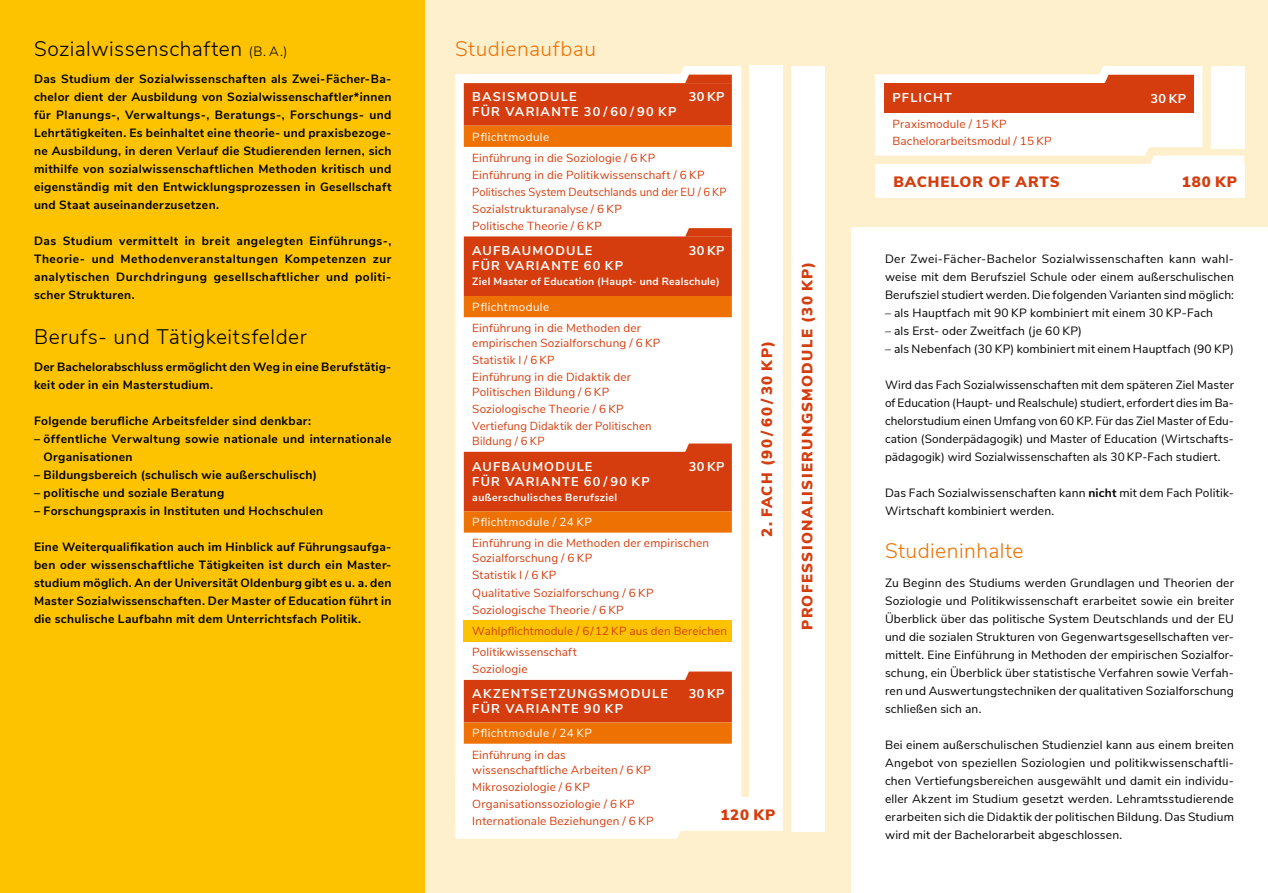
<style>
.page{position:relative;width:1268px;height:893px;background:#fff}
.page>*{position:absolute;margin:0;border:0;box-sizing:border-box;transform-origin:0 0}
.t1{font:300 21px "Nunito Sans";letter-spacing:.025em;color:#000}
.t2{font:300 21px "Nunito Sans";letter-spacing:.02em;color:#ee7203}
.t3{font:900 15px "Nunito Sans";letter-spacing:.085em;color:#d53d0e}
.t4{font:900 15px "Nunito Sans";letter-spacing:.06em;color:#d53d0e}
.t5{font:700 12.75px "Nunito Sans";letter-spacing:.095em;color:#fff}
.t6{font:12px/18px "Nunito Sans";letter-spacing:.015em;color:#000;text-align:justify}
.t7{font:700 12px/18px "Nunito Sans";letter-spacing:.025em;color:#000;text-align:justify}
.t8{font:11.7px/17px "Nunito Sans";letter-spacing:.015em;color:#d53d0e}
.t9{font:11.7px "Nunito Sans";letter-spacing:.035em;color:#fff}
.t10{font:11.7px "Nunito Sans";letter-spacing:.015em;color:#d53d0e;scale:.96 1}
.t11{font:700 10.5px "Nunito Sans";letter-spacing:.035em;color:#fff}
.s1{font-size:13.5px}
.s2{font-weight:700}
</style>
<div class="page">
<div style="left:0;top:0;width:425px;height:893px;background:#fdc300"></div>
<div style="left:425px;top:0;width:425px;height:893px;background:#fff0cd"></div>
<div style="left:850px;top:0;width:417px;height:227px;background:#fff0cd"></div>
<div style="left:874px;top:164px;width:369px;height:33px;background:#fff"></div>
<svg style="left:875px;top:66px;width:368px;height:98px"></svg>
<svg style="left:455px;top:66px;width:286px;height:710px;background:#fefdf8"></svg>
<div style="left:791px;top:66px;width:33px;height:765px;background:#fff"></div>
<div style="left:1210px;top:66px;width:33px;height:82px;background:#fff"></div>
<div style="left:749px;top:66px;width:33px;height:739px;background:#fff"></div>
<svg style="left:685px;top:75px;width:46px;height:8px"></svg>
<div style="left:883px;top:83px;width:268px;height:30px;background:#d53d0e"></div>
<div style="left:1132px;top:79px;width:61px;height:34px;background:#d53d0e"></div>
<svg style="left:455px;top:797px;width:327px;height:42px;background:#fffdf9"></svg>
<div style="left:455px;top:776px;width:286px;height:41px;background:#fff"></div>
<div style="left:463px;top:83px;width:268px;height:43px;background:#d53d0e"></div>
<svg style="left:463px;top:126px;width:268px;height:618px;background:#f0b598"></svg>
<div style="left:463px;top:620px;width:268px;height:21px;background:#fdc300"></div>
<h1 class="t1" style="left:34px;top:33px;width:255px">Sozialwissenschaften <span class="s1">(B. A.)</span></h1>
<p class="t7" style="left:34px;top:69px;width:359px">Das Studium der Sozialwissenschaften als Zwei-Fächer-Ba&shy;chelor dient der Ausbildung von Sozialwissenschaftler*innen für Planungs-, Verwaltungs-, Beratungs-, Forschungs- und Lehrtätigkeiten. Es beinhaltet eine theorie- und praxisbezoge&shy;ne Ausbildung, in deren Verlauf die Studierenden lernen, sich mithilfe von sozialwissenschaftlichen Methoden kritisch und eigenständig mit den Entwicklungsprozessen in Gesellschaft und Staat auseinanderzusetzen.</p>
<p class="t7" style="left:34px;top:231px;width:359px">Das Studium vermittelt in breit angelegten Einführungs-, Theo-rie- und Methodenveranstaltungen Kompetenzen zur analytischen Durchdringung gesellschaftlicher und politi&shy;scher Strukturen.</p>
<h1 class="t1" style="left:34px;top:321px;width:274px">Berufs- und Tätigkeitsfelder</h1>
<p class="t7" style="left:34px;top:357px;width:359px">Der Bachelorabschluss ermöglicht den Weg in eine Berufstätig&shy;keit oder in ein Masterstudium.</p>
<p class="t7" style="left:34px;top:411px;width:278px">Folgende berufliche Arbeitsfelder sind denkbar:</p>
<p class="t7" style="left:44px;top:429px;width:349px;text-indent:-9px">– öffentliche Verwaltung sowie nationale und internationale<br>Organisationen</p>
<p class="t7" style="left:34px;top:465px;width:284px">– Bildungsbereich (schulisch wie außerschulisch)</p>
<p class="t7" style="left:34px;top:483px;width:192px">– politische und soziale Beratung</p>
<p class="t7" style="left:34px;top:501px;width:290px">– Forschungspraxis in Instituten und Hochschulen</p>
<p class="t7" style="left:34px;top:537px;width:359px">Eine Weiterqualifikation auch im Hinblick auf Führungsaufga&shy;ben oder wissenschaftliche Tätigkeiten ist durch ein Master&shy;studium möglich. An der Universität Oldenburg gibt es u. a. den Master Sozialwissenschaften. Der Master of Education führt in die schulische Laufbahn mit dem Unterrichtsfach Politik.</p>
<h1 class="t2" style="left:884px;top:535px;width:140px">Studieninhalte</h1>
<h1 class="t2" style="left:455px;top:33px;width:142px">Studienaufbau</h1>
<p class="t5" style="left:472px;top:87px;width:106px">BASISMODULE</p>
<p class="t5" style="left:688px;top:87px;width:37px">30 KP</p>
<p class="t5" style="left:472px;top:102px;width:206px">FÜR VARIANTE 30 / 60 / 90 KP</p>
<p class="t9" style="left:472px;top:128px;width:78px">Pflichtmodule</p>
<p class="t8" style="left:472px;top:149px;width:256px">Einführung in die Soziologie / 6 KP<br>Einführung in die Politikwissenschaft / 6 KP Politisches System Deutschlands und der EU / 6 KP Sozialstrukturanalyse / 6 KP<br>Politische Theorie / 6 KP</p>
<p class="t5" style="left:472px;top:242px;width:122px">AUFBAUMODULE</p>
<p class="t5" style="left:688px;top:242px;width:37px">30 KP</p>
<p class="t5" style="left:472px;top:257px;width:152px">FÜR VARIANTE 60 KP</p>
<p class="t11" style="left:472px;top:274px;width:249px">Ziel Master of Education (Haupt- und Realschule)</p>
<p class="t9" style="left:472px;top:298px;width:78px">Pflichtmodule</p>
<p class="t8" style="left:472px;top:320px;width:190px;line-height:15px">Einführung in die Methoden der empirischen Sozialforschung / 6 KP</p>
<p class="t8" style="left:472px;top:351px;width:160px">Statistik I / 6 KP<br>Einführung in die Didaktik der</p>
<p class="t8" style="left:472px;top:383px;width:181px">Politischen Bildung / 6 KP<br>Soziologische Theorie / 6 KP<br>Vertiefung Didaktik der Politischen</p>
<p class="t10" style="left:472px;top:433px;width:77px">Bildung / 6 KP</p>
<p class="t5" style="left:472px;top:457px;width:122px">AUFBAUMODULE</p>
<p class="t5" style="left:688px;top:457px;width:37px">30 KP</p>
<p class="t5" style="left:472px;top:472px;width:179px">FÜR VARIANTE 60 / 90 KP</p>
<p class="t11" style="left:472px;top:489px;width:146px">außerschulisches Berufsziel</p>
<p class="t9" style="left:472px;top:514px;width:121px">Pflichtmodule / 24 KP</p>
<p class="t8" style="left:472px;top:535px;width:238px;line-height:15px">Einführung in die Methoden der empirischen<br>Sozialforschung / 6 KP</p>
<p class="t8" style="left:472px;top:566px;width:183px">Statistik I / 6 KP<br>Qualitative Sozialforschung / 6 KP<br>Soziologische Theorie / 6 KP</p>
<p class="t8" style="left:472px;top:620px;width:256px;line-height:21.3px">Wahlpflichtmodule / 6 / 12 KP aus den Bereichen<br>Politikwissenschaft</p>
<p class="t8" style="left:472px;top:660px;width:57px">Soziologie</p>
<p class="t5" style="left:472px;top:684px;width:197px">AKZENTSETZUNGSMODULE</p>
<p class="t5" style="left:688px;top:684px;width:37px">30 KP</p>
<p class="t5" style="left:472px;top:699px;width:152px">FÜR VARIANTE 90 KP</p>
<p class="t9" style="left:472px;top:725px;width:121px">Pflichtmodule / 24 KP</p>
<p class="t8" style="left:472px;top:746px;width:180px;line-height:15px">Einführung in das wissenschaftliche Arbeiten / 6 KP</p>
<p class="t8" style="left:472px;top:777px;width:183px">Mikrosoziologie / 6 KP<br>Organisationssoziologie / 6 KP<br>Internationale Beziehungen / 6 KP</p>
<p class="t5" style="left:892px;top:89px;width:61px">PFLICHT</p>
<p class="t8" style="left:892px;top:115px;width:161px">Praxismodule / 15 KP<br>Bachelorarbeitsmodul / 15 KP</p>
<p class="t5" style="left:1150px;top:89px;width:37px">30 KP</p>
<p class="t4" style="left:893px;top:170px;width:168px">BACHELOR OF ARTS</p>
<p class="t3" style="left:1181px;top:170px;width:57px">180 KP</p>
<p class="t6" style="left:884px;top:249px;width:350px">Der Zwei-Fächer-Bachelor Sozialwissenschaften kann wahl&shy;weise mit dem Berufsziel Schule oder einem außerschulischen Berufsziel studiert werden. Die folgenden Varianten sind möglich:</p>
<p class="t6" style="left:884px;top:303px;width:329px">– als Hauptfach mit 90 KP kombiniert mit einem 30 KP-Fach</p>
<p class="t6" style="left:884px;top:321px;width:198px">– als Erst- oder Zweitfach (je 60 KP)</p>
<p class="t6" style="left:884px;top:339px;width:350px">– als Nebenfach (30 KP) kombiniert mit einem Hauptfach (90 KP)</p>
<p class="t6" style="left:884px;top:375px;width:350px">Wird das Fach Sozialwissenschaften mit dem späteren Ziel Master of Education (Haupt- und Realschule) studiert, erfordert dies im Ba&shy;chelorstudium einen Umfang von 60 KP. Für das Ziel Master of Edu&shy;cation (Sonderpädagogik) und Master of Education (Wirtschafts&shy;pädagogik) wird Sozialwissenschaften als 30 KP-Fach studiert.</p>
<p class="t6" style="left:884px;top:483px;width:350px">Das Fach Sozialwissenschaften kann <span class="s2">nicht</span> mit dem Fach Politik-<br>Wirtschaft kombiniert werden.</p>
<p class="t3" style="left:796px;top:630px;width:369px;rotate:-90deg">PROFESSIONALISIERUNGSMODULE (30 KP)</p>
<p class="t3" style="left:755px;top:537px;width:198px;rotate:-90deg">2. FACH (90 / 60 / 30 KP)</p>
<p class="t6" style="left:884px;top:573px;width:350px">Zu Beginn des Studiums werden Grundlagen und Theorien der Soziologie und Politikwissenschaft erarbeitet sowie ein breiter Überblick über das politische System Deutschlands und der EU und die sozialen Strukturen von Gegenwartsgesellschaften ver&shy;mittelt. Eine Einführung in Methoden der empirischen Sozialfor&shy;schung, ein Überblick über statistische Verfahren sowie Verfah&shy;ren und Auswertungstechniken der qualitativen Sozialforschung schließen sich an.</p>
<p class="t6" style="left:884px;top:735px;width:350px">Bei einem außerschulischen Studienziel kann aus einem breiten Angebot von speziellen Soziologien und politikwissenschaftli&shy;chen Vertiefungsbereichen ausgewählt und damit ein individu&shy;eller Akzent im Studium gesetzt werden. Lehramtsstudierende erarbeiten sich die Didaktik der politischen Bildung. Das Studium wird mit der Bachelorarbeit abgeschlossen.</p>
<p class="t3" style="left:720px;top:804px;width:56px">120 KP</p>
</div>
